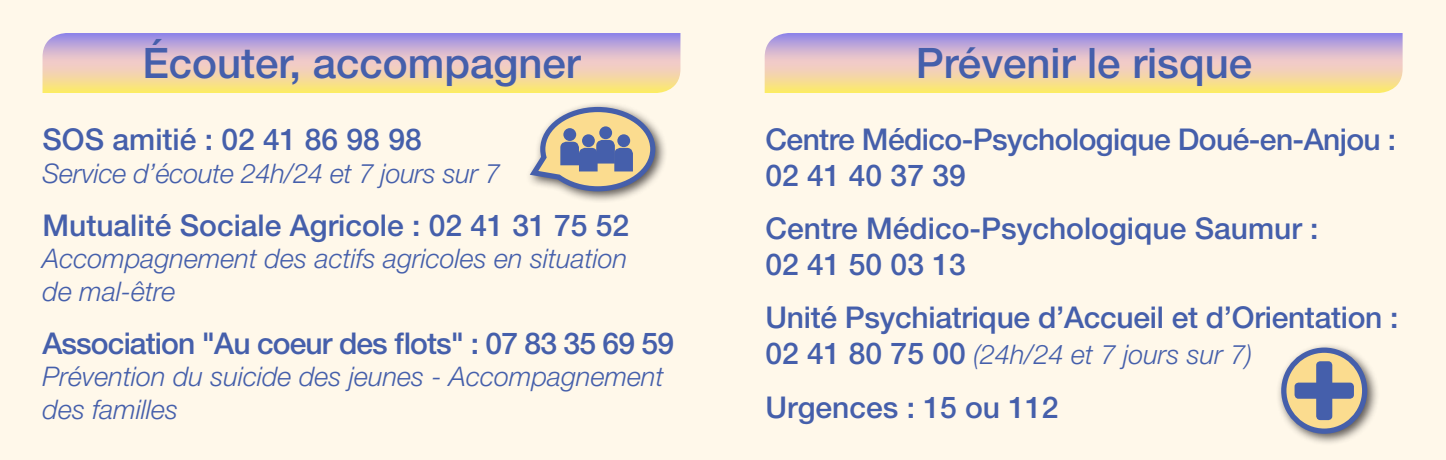
<style>
.page{position:relative;width:1446px;height:460px;background:#fff}
.page>*{position:absolute;margin:0;border:0;box-sizing:border-box;transform-origin:0 0}
.t1{font:500 42px "Helvetica Neue LT Std";color:#455fab}
.t2{font:500 30px/36px "Helvetica Neue LT Std";letter-spacing:-.01em;color:#455fab}
.t3{font:500 30px "Helvetica Neue LT Std";letter-spacing:-.03em;color:#455fab}
.t4{font:italic 300 27px/32.4px "Helvetica Neue LT Std";color:#455fab}
.s1{font-weight:500;font-style:normal;font-size:30px}
</style>
<div class="page">
<div style="left:0;top:0;width:1446px;height:459px;background:#fff8ea"></div>
<svg style="left:43px;top:33px;width:637px;height:60px;background:#ddc2b9"></svg>
<svg style="left:765px;top:33px;width:637px;height:60px;background:#ddc2b9"></svg>
<div style="left:525px;top:101px;width:143px;height:102px;background:#231f20;opacity:.75"></div>
<svg style="left:525px;top:104px;width:133px;height:90px"></svg>
<div style="left:1276px;top:342px;width:103px;height:104px;background:#231f20;opacity:.75"></div>
<svg style="left:1284px;top:350px;width:80px;height:80px;background:#e5cc92"></svg>
<div style="left:1281px;top:347px;width:86px;height:86px;border:5px solid #455fab;border-radius:50%"></div>
<div style="left:1317px;top:362px;width:14px;height:56px;background:#455fab;border-radius:3px"></div>
<div style="left:1316px;top:361px;width:16px;height:58px;border:2px solid #455fab;border-radius:3px"></div>
<div style="left:1295px;top:383px;width:58px;height:14px;background:#455fab;border-radius:3px"></div>
<div style="left:1294px;top:382px;width:60px;height:16px;border:2px solid #455fab;border-radius:3px"></div>
<p class="t1" style="left:142px;top:38px;width:440px">Écouter, accompagner</p>
<p class="t1" style="left:916px;top:38px;width:338px">Prévenir le risque</p>
<p class="t2" style="left:43px;top:121px;width:381px">SOS amitié : 02 41 86 98 98</p>
<p class="t4" style="left:43px;top:156px;width:459px">Service d’écoute 24h/24 et 7 jours sur 7</p>
<p class="t2" style="left:43px;top:206px;width:588px">Mutualité Sociale Agricole : 02 41 31 75 52</p>
<p class="t4" style="left:43px;top:242px;width:586px">Accompagnement des actifs agricoles en situation de mal-être</p>
<p class="t3" style="left:43px;top:325px;width:633px">Association "Au coeur des flots" : 07 83 35 69 59</p>
<p class="t4" style="left:43px;top:359px;width:623px">Prévention du suicide des jeunes - Accompagnement des familles</p>
<p class="t2" style="left:765px;top:121px;width:632px">Centre Médico-Psychologique Doué-en-Anjou :<br>02 41 40 37 39</p>
<p class="t2" style="left:765px;top:210px;width:554px">Centre Médico-Psychologique Saumur :</p>
<p class="t2" style="left:765px;top:246px;width:202px">02 41 50 03 13</p>
<p class="t2" style="left:765px;top:299px;width:634px">Unité Psychiatrique d’Accueil et d’Orientation :</p>
<p class="t4" style="left:765px;top:338px;width:488px"><span class="s1">02 41 80 75 00</span> (24h/24 et 7 jours sur 7)</p>
<p class="t2" style="left:765px;top:388px;width:294px">Urgences : 15 ou 112</p>
</div>
